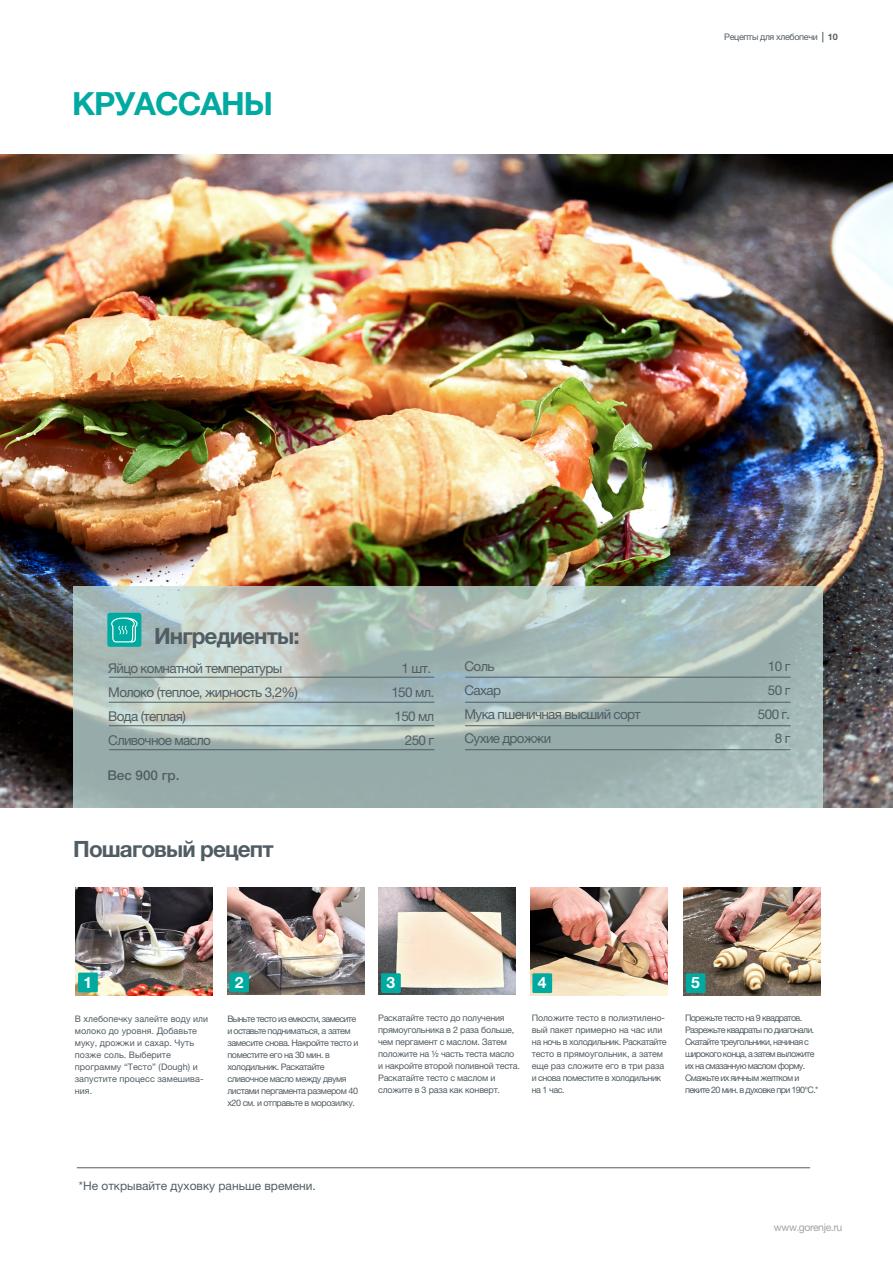
<style>
.page{position:relative;width:893px;height:1263px;background:#fff}
.page>*{position:absolute;margin:0;border:0;box-sizing:border-box;transform-origin:0 0}
.t1{font:700 31.95px "Helvetica Neue LTW1 G";letter-spacing:-.035em;color:#00aaa1}
.t2{font:700 22.5px "Helvetica Neue LTW1 G";letter-spacing:-.04em;color:#515d63}
.t3{font:700 15.6px "Helvetica Neue LTW1 G";color:#fff}
.t4{font:13.5px "Helvetica Neue LTW1 G";letter-spacing:-.05em;color:#515d63}
.t5{font:500 13.5px "Helvetica Neue LTW1 G";color:#515d63}
.t6{font:12px "Helvetica Neue LTW1 G";color:#515d63}
.t7{font:10.5px "Helvetica Neue LTW1 G";letter-spacing:-.04em;color:#a1a5a8}
.t8{font:9px/12px "Helvetica Neue LTW1 G";letter-spacing:-.05em;color:#515d63}
.t9{font:9px/12px "Helvetica Neue LTW1 G";letter-spacing:-.075em;color:#515d63}
.t10{font:9px/12px "Helvetica Neue LTW1 G";letter-spacing:-.025em;color:#515d63}
.t11{font:9px/12px "Helvetica Neue LTW1 G";letter-spacing:-.01em;color:#515d63}
.t12{font:9px/12px "Helvetica Neue LTW1 G";letter-spacing:.005em;color:#515d63}
.s1{font-weight:700}
</style>
<div class="page">
<img style="left:0;top:155px;width:893px;height:653px">
<svg style="left:73px;top:586px;width:750px;height:222px;background:#a8bbb8"></svg>
<div style="left:107px;top:613px;width:34px;height:34px;background:#00aaa1;border-radius:2px"></div>
<svg style="left:111px;top:617px;width:27px;height:25px"></svg>
<hr style="left:109px;top:677px;width:325px;height:1px;background:#515d63">
<hr style="left:109px;top:702px;width:325px;height:1px;background:#515d63">
<hr style="left:109px;top:725px;width:325px;height:1px;background:#515d63">
<hr style="left:109px;top:749px;width:325px;height:1px;background:#515d63">
<hr style="left:465px;top:677px;width:325px;height:1px;background:#515d63">
<hr style="left:465px;top:702px;width:325px;height:1px;background:#515d63">
<hr style="left:465px;top:725px;width:325px;height:1px;background:#515d63">
<hr style="left:465px;top:749px;width:325px;height:1px;background:#515d63">
<img style="left:75px;top:887px;width:138px;height:108px">
<img style="left:227px;top:887px;width:137px;height:107px">
<img style="left:379px;top:887px;width:137px;height:107px">
<img style="left:530px;top:887px;width:137px;height:108px">
<div style="left:78px;top:972px;width:20px;height:20px;background:#00aaa1"></div>
<div style="left:229px;top:972px;width:20px;height:20px;background:#00aaa1"></div>
<div style="left:381px;top:973px;width:20px;height:20px;background:#00aaa1"></div>
<div style="left:532px;top:973px;width:20px;height:20px;background:#00aaa1"></div>
<img style="left:683px;top:887px;width:138px;height:108px">
<div style="left:686px;top:973px;width:19px;height:20px;background:#00aaa1"></div>
<hr style="left:77px;top:1167px;width:733px;height:1px;background:#515d63">
<h1 class="t1" style="left:72px;top:84px;width:202px">КРУАССАНЫ</h1>
<p class="t8" style="left:724px;top:31px;width:115px">Рецепты для хлебопечи <span class="s1">10</span></p>
<h2 class="t2" style="left:154px;top:622px;width:147px">Ингредиенты:</h2>
<h3 class="t4" style="left:108px;top:660px;width:175px">Яйцо комнатной температуры</h3>
<h3 class="t4" style="left:402px;top:660px;width:31px">1 шт.</h3>
<h3 class="t4" style="left:108px;top:684px;width:191px">Молоко (теплое, жирность 3,2%)</h3>
<h3 class="t4" style="left:391px;top:684px;width:44px">150 мл.</h3>
<h3 class="t4" style="left:108px;top:708px;width:79px">Вода (теплая)</h3>
<h3 class="t4" style="left:395px;top:708px;width:41px">150 мл</h3>
<h3 class="t4" style="left:108px;top:732px;width:104px">Сливочное масло</h3>
<h3 class="t4" style="left:405px;top:732px;width:31px">250 г</h3>
<h3 class="t5" style="left:107px;top:767px;width:74px">Вес 900 гр.</h3>
<h2 class="t2" style="left:73px;top:835px;width:202px">Пошаговый рецепт</h2>
<h3 class="t4" style="left:464px;top:658px;width:31px">Соль</h3>
<h3 class="t4" style="left:768px;top:658px;width:24px">10 г</h3>
<h3 class="t4" style="left:464px;top:682px;width:38px">Сахар</h3>
<h3 class="t4" style="left:768px;top:682px;width:24px">50 г</h3>
<h3 class="t4" style="left:464px;top:706px;width:178px">Мука пшеничная высший сорт</h3>
<h3 class="t4" style="left:758px;top:706px;width:34px">500 г.</h3>
<h3 class="t4" style="left:464px;top:730px;width:88px">Сухие дрожжи</h3>
<h3 class="t4" style="left:775px;top:730px;width:17px">8 г</h3>
<h3 class="t3" style="left:83px;top:973px;width:10px">1</h3>
<h3 class="t3" style="left:235px;top:973px;width:10px">2</h3>
<h3 class="t3" style="left:386px;top:973px;width:10px">3</h3>
<h3 class="t3" style="left:538px;top:973px;width:10px">4</h3>
<p class="t10" style="left:378px;top:1012px;width:143px">Раскатайте тесто до получения прямоугольника в 2 раза больше, чем пергамент с маслом. Затем положите на ½ часть теста масло и накройте второй поливной теста.<br>Раскатайте тесто с маслом и сложите в 3 раза как конверт.</p>
<p class="t12" style="left:75px;top:1013px;width:135px">В хлебопечку залейте воду или молоко до уровня. Добавьте муку, дрожжи и сахар. Чуть позже соль. Выберите программу “Тесто” (Dough) и запустите процесс замешива&shy;ния.</p>
<p class="t8" style="left:227px;top:1012px;width:133px">Выньте тесто из емкости, замесите и оставьте подниматься, а затем замесите снова. Накройте тесто и поместите его на 30 мин. в холодильник. Раскатайте сливочное масло между двумя листами пергамента размером 40 х20 см. и отправьте в морозилку.</p>
<p class="t11" style="left:532px;top:1011px;width:137px">Положите тесто в полиэтилено&shy;вый пакет примерно на час или на ночь в холодильник. Раскатайте тесто в прямоугольник, а затем еще раз сложите его в три раза и снова поместите в холодильник на 1 час.</p>
<h3 class="t3" style="left:691px;top:973px;width:10px">5</h3>
<p class="t9" style="left:685px;top:1011px;width:135px">Порежьте тесто на 9 квадратов.<br>Разрежьте квадраты по диагонали.<br>Скатайте треугольники, начиная с широкого конца, а затем выложите их на смазанную маслом форму.<br>Смажьте их яичным желтком и пеките 20 мин. в духовке при 190°C.*</p>
<h3 class="t6" style="left:79px;top:1178px;width:239px">*Не открывайте духовку раньше времени.</h3>
<p class="t7" style="left:774px;top:1221px;width:70px">www.gorenje.ru</p>
</div>
